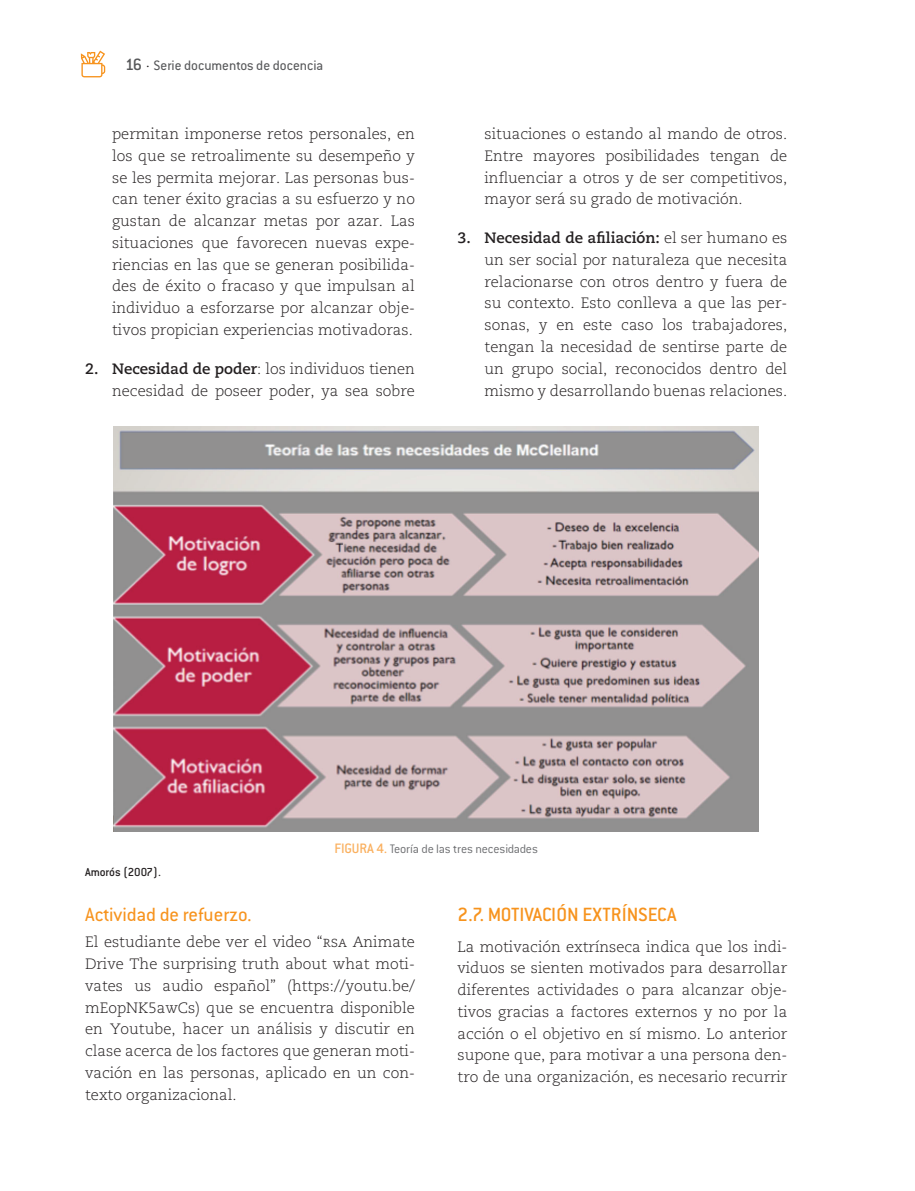
<style>
.page{position:relative;width:915px;height:1191px;background:#fff}
.page>*{position:absolute;margin:0;border:0;box-sizing:border-box;transform-origin:0 0}
.t1{font:500 21px "Conduit ITC Std";color:#f7931d}
.t2{font:21px "Conduit ITC Std";color:#f7931d}
.t3{font:300 15px/21.8px "Caecilia LT Std";color:#231f20;text-align:justify}
.t4{font:15px "Conduit ITC Std";color:#57585a}
.t5{font:300 13.5px "Conduit ITC Std";letter-spacing:-.015em;color:#6c6d70}
.t6{font:500 12.75px "Conduit ITC Std";letter-spacing:-.005em;color:#231f20}
.s1{font-weight:500;font-size:18px}
.s2{color:#231f20}
.s3{font-weight:700}
.s4{font-weight:500;font-size:15px;color:#fab05f}
</style>
<div class="page">
<svg style="left:81px;top:51px;width:24px;height:26px"></svg>
<img style="left:114px;top:426px;width:644px;height:406px">
<p class="t4" style="left:125px;top:56px;width:199px"><span class="s1">16</span><span class="s2">·</span>Serie documentos de docencia</p>
<p class="t3" style="left:112px;top:123px;width:304px">permitan imponerse retos personales, en los que se retroalimente su desempeño y se les permita mejorar. Las personas bus&shy;can tener éxito gracias a su esfuerzo y no gustan de alcanzar metas por azar. Las situaciones que favorecen nuevas expe&shy;riencias en las que se generan posibilida&shy;des de éxito o fracaso y que impulsan al individuo a esforzarse por alcanzar obje&shy;tivos propician experiencias motivadoras.</p>
<p class="t3" style="left:85px;top:358px;width:331px;text-align:right"><span class="s3">2. Necesidad de poder</span>: los individuos tienen necesidad de poseer poder, ya sea sobre</p>
<p class="t3" style="left:484px;top:123px;width:304px">situaciones o estando al mando de otros.<br>Entre mayores posibilidades tengan de influenciar a otros y de ser competitivos, mayor será su grado de motivación.</p>
<p class="t3" style="left:484px;top:227px;width:304px;text-indent:-27px"><span class="s3">3. Necesidad de afiliación:</span> el ser humano es un ser social por naturaleza que necesita relacionarse con otros dentro y fuera de su contexto. Esto conlleva a que las per&shy;sonas, y en este caso los trabajadores, tengan la necesidad de sentirse parte de un grupo social, reconocidos dentro del mismo y desarrollando buenas relaciones.</p>
<p class="t5" style="left:334px;top:840px;width:205px"><span class="s4">FIGURA 4.</span> Teoría de las tres necesidades</p>
<p class="t6" style="left:85px;top:864px;width:77px">Amorós (2007).</p>
<h1 class="t2" style="left:85px;top:902px;width:168px">Actividad de refuerzo.</h1>
<p class="t3" style="left:85px;top:931px;width:331px">El estudiante debe ver el video “rsa Animate Drive The surprising truth about what moti&shy;vates us audio español” (https://youtu.be/ mEopNK5awCs) que se encuentra disponible en Youtube, hacer un análisis y discutir en clase acerca de los factores que generan moti&shy;vación en las personas, aplicado en un con&shy;texto organizacional.</p>
<h1 class="t1" style="left:457px;top:902px;width:221px">2.7. MOTIVACIÓN EXTRÍNSECA</h1>
<p class="t3" style="left:457px;top:936px;width:331px">La motivación extrínseca indica que los indi&shy;viduos se sienten motivados para desarrollar diferentes actividades o para alcanzar obje&shy;tivos gracias a factores externos y no por la acción o el objetivo en sí mismo. Lo anterior supone que, para motivar a una persona den&shy;tro de una organización, es necesario recurrir</p>
</div>
